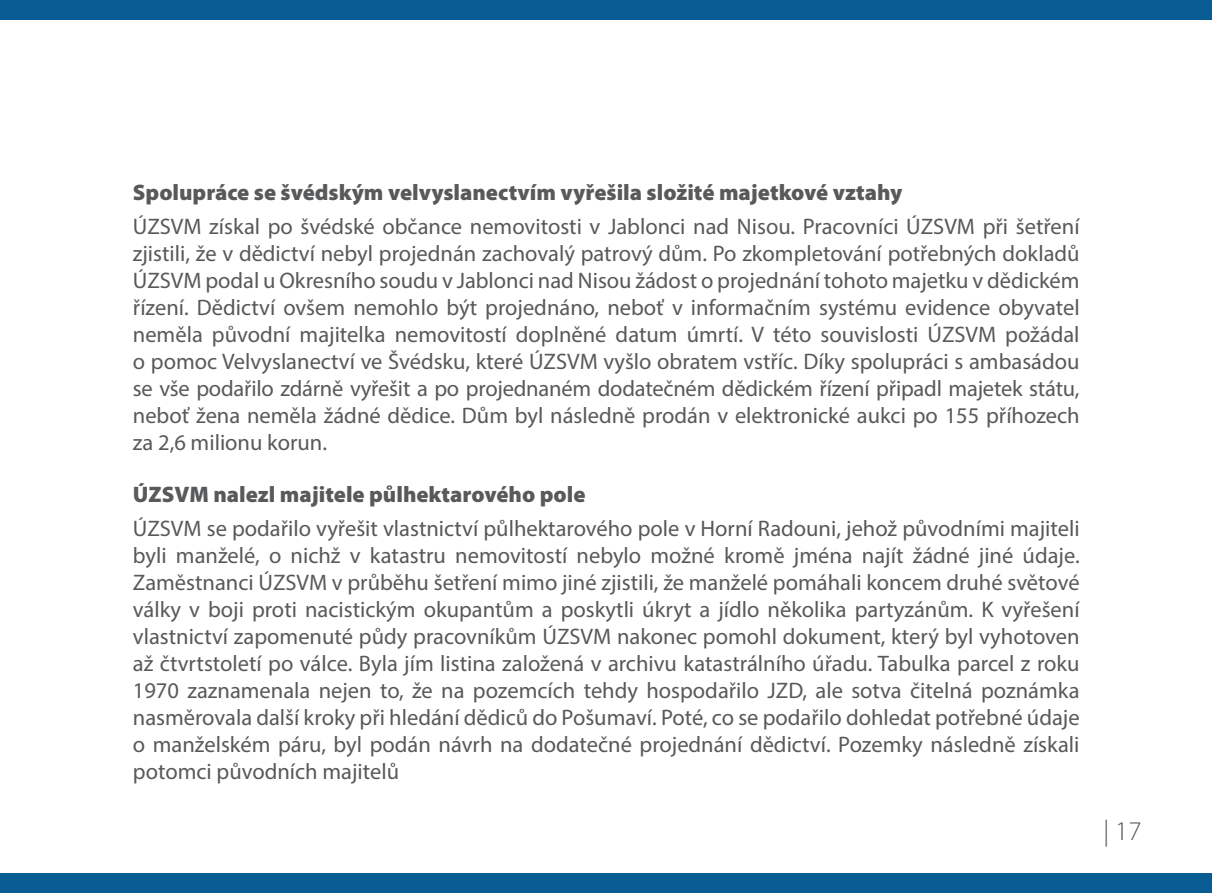
<style>
.page{position:relative;width:1212px;height:893px;background:#fff}
.page>*{position:absolute;margin:0;border:0;box-sizing:border-box;transform-origin:0 0}
.t1{font:300 27px "Myriad Pro";color:#58595b}
.t2{font:22.5px/27px "Myriad Pro";color:#58595b;text-align:justify}
.t3{font:900 22.5px "Myriad Pro";color:#58595b}
</style>
<div class="page">
<div style="left:0;top:874px;width:1212px;height:19px;background:#095c94"></div>
<div style="left:0;top:0;width:1212px;height:19px;background:#095c94"></div>
<p class="t3" style="left:133px;top:178px;width:771px">Spolupráce se švédským velvyslanectvím vyřešila složité majetkové vztahy</p>
<p class="t2" style="left:133px;top:212px;width:948px">ÚZSVM získal po švédské občance nemovitosti v Jablonci nad Nisou. Pracovníci ÚZSVM při šetření zjistili, že v dědictví nebyl projednán zachovalý patrový dům. Po zkompletování potřebných dokladů ÚZSVM podal u Okresního soudu v Jablonci nad Nisou žádost o projednání tohoto majetku v dědickém řízení. Dědictví ovšem nemohlo být projednáno, neboť v informačním systému evidence obyvatel neměla původní majitelka nemovitostí doplněné datum úmrtí. V této souvislosti ÚZSVM požádal o pomoc Velvyslanectví ve Švédsku, které ÚZSVM vyšlo obratem vstříc. Díky spolupráci s ambasádou se vše podařilo zdárně vyřešit a po projednaném dodatečném dědickém řízení připadl majetek státu, neboť žena neměla žádné dědice. Dům byl následně prodán v elektronické aukci po 155 příhozech za 2,6 milionu korun.</p>
<p class="t3" style="left:133px;top:480px;width:454px">ÚZSVM nalezl majitele půlhektarového pole</p>
<p class="t2" style="left:133px;top:514px;width:948px">ÚZSVM se podařilo vyřešit vlastnictví půlhektarového pole v Horní Radouni, jehož původními majiteli byli manželé, o nichž v katastru nemovitostí nebylo možné kromě jména najít žádné jiné údaje.<br>Zaměstnanci ÚZSVM v průběhu šetření mimo jiné zjistili, že manželé pomáhali koncem druhé světové války v boji proti nacistickým okupantům a poskytli úkryt a jídlo několika partyzánům. K vyřešení vlastnictví zapomenuté půdy pracovníkům ÚZSVM nakonec pomohl dokument, který byl vyhotoven až čtvrtstoletí po válce. Byla jím listina založená v archivu katastrálního úřadu. Tabulka parcel z roku 1970 zaznamenala nejen to, že na pozemcích tehdy hospodařilo JZD, ale sotva čitelná poznámka nasměrovala další kroky při hledání dědiců do Pošumaví. Poté, co se podařilo dohledat potřebné údaje o manželském páru, byl podán návrh na dodatečné projednání dědictví. Pozemky následně získali potomci původních majitelů</p>
<p class="t1" style="left:1103px;top:815px;width:39px">| 17</p>
</div>
